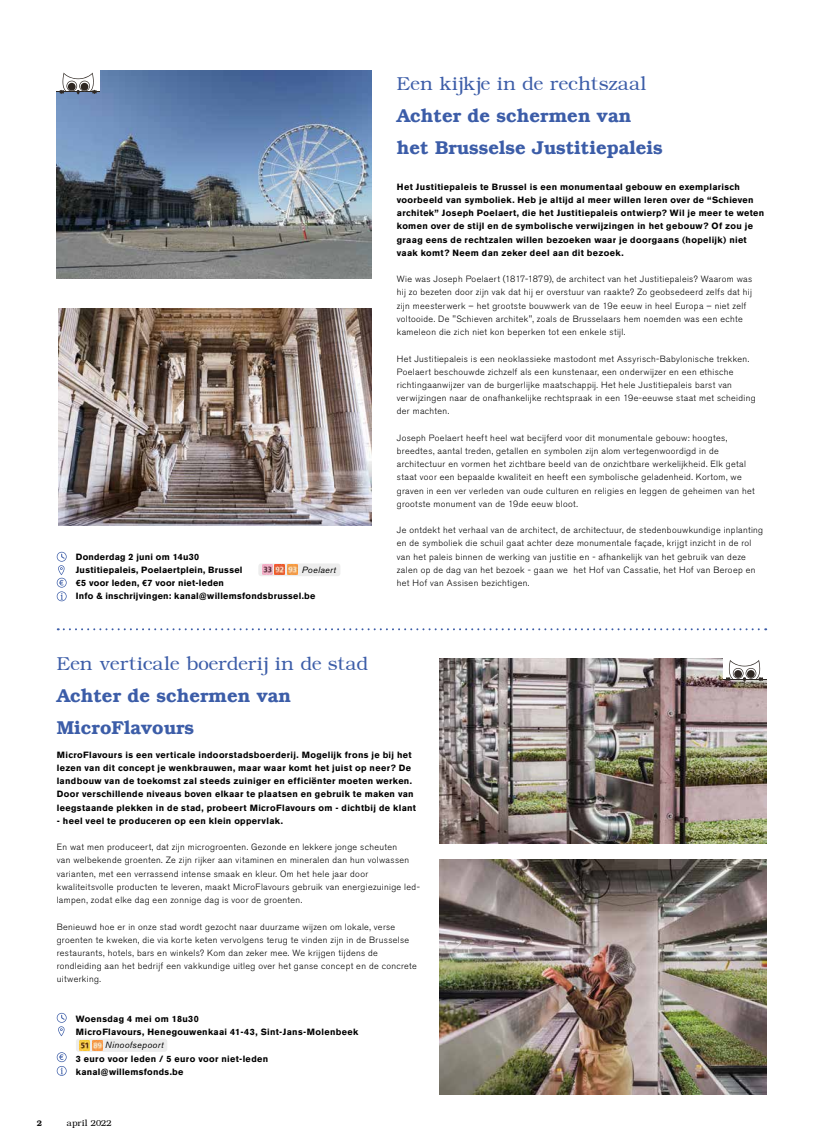
<style>
.page{position:relative;width:823px;height:1146px;background:#fff}
.page>*{position:absolute;margin:0;border:0;box-sizing:border-box;transform-origin:0 0}
.t1{font:600 18.5px/32px "Bookman";color:#3c5da8}
.t2{font:300 17px "Bookman";color:#3c5da8}
.t3{font:300 9px/13.2px "Akzidenz Grotesk BE";letter-spacing:.04em;color:#000}
.t4{font:700 9px/13.2px "Akzidenz Grotesk BE";letter-spacing:.04em;color:#000}
.t5{font:italic 9px "Akzidenz Grotesk BE";letter-spacing:.03em;color:#000}
.t6{font:300 8px "Bookman";letter-spacing:.01em;color:#000}
.t7{font:600 8px "Bookman";color:#131313}
</style>
<div class="page">
<svg style="left:58px;top:628px;width:707px;height:2px"></svg>
<div style="left:76px;top:1038px;width:91px;height:13px;background:#ededed;border-radius:3px"></div>
<svg style="left:57px;top:1012px;width:10px;height:23px"></svg>
<svg style="left:57px;top:1052px;width:10px;height:23px"></svg>
<img style="left:439px;top:658px;width:326px;height:185px">
<img style="left:58px;top:308px;width:313px;height:217px">
<img style="left:57px;top:71px;width:314px;height:208px">
<svg style="left:57px;top:551px;width:10px;height:50px"></svg>
<div style="left:258px;top:563px;width:82px;height:13px;background:#ededed;border-radius:3px"></div>
<svg style="left:262px;top:564px;width:35px;height:10px"></svg>
<img style="left:439px;top:859px;width:326px;height:235px">
<svg style="left:80px;top:1040px;width:22px;height:9px"></svg>
<div style="left:53px;top:66px;width:47px;height:26px;background:#fff"></div>
<hr style="left:57px;top:91px;width:43px;height:1px;background:#2c2723">
<svg style="left:60px;top:73px;width:37px;height:21px"></svg>
<div style="left:81px;top:83px;width:7px;height:8px;background:#2e2722;border-radius:50%"></div>
<div style="left:68px;top:83px;width:8px;height:8px;background:#2e2722;border-radius:50%"></div>
<div style="left:722px;top:654px;width:47px;height:25px;background:#fff"></div>
<hr style="left:722px;top:678px;width:43px;height:1px;background:#2c2723">
<svg style="left:725px;top:660px;width:37px;height:21px"></svg>
<div style="left:746px;top:670px;width:8px;height:7px;background:#2e2722;border-radius:50%"></div>
<svg style="left:733px;top:670px;width:8px;height:7px"></svg>
<p class="t4" style="left:76px;top:550px;width:241px">Donderdag 2 juni om 14u30<br>Justitiepaleis, Poelaertplein, Brussel<br>€5 voor leden, €7 voor niet-leden<br>Info &amp; inschrijvingen: kanal@willemsfondsbrussel.be</p>
<p class="t5" style="left:302px;top:564px;width:36px">Poelaert</p>
<h2 class="t2" style="left:57px;top:653px;width:313px">Een verticale boerderij in de stad</h2>
<h1 class="t1" style="left:57px;top:679px;width:236px">Achter de schermen van<br>MicroFlavours</h1>
<h2 class="t2" style="left:396px;top:73px;width:251px">Een kijkje in de rechtszaal</h2>
<h1 class="t1" style="left:396px;top:99px;width:267px">Achter de schermen van het Brusselse Justitiepaleis</h1>
<p class="t4" style="left:396px;top:180px;width:368px">Het Justitiepaleis te Brussel is een monumentaal gebouw en exemplarisch voorbeeld van symboliek. Heb je altijd al meer willen leren over de “Schieven architek” Joseph Poelaert, die het Justitiepaleis ontwierp? Wil je meer te weten komen over de stijl en de symbolische verwijzingen in het gebouw? Of zou je graag eens de rechtzalen willen bezoeken waar je doorgaans (hopelijk) niet vaak komt? Neem dan zeker deel aan dit bezoek.</p>
<p class="t3" style="left:396px;top:273px;width:356px">Wie was Joseph Poelaert (1817-1879), de architect van het Justitiepaleis? Waarom was hij zo bezeten door zijn vak dat hij er overstuur van raakte? Zo geobsedeerd zelfs dat hij zijn meesterwerk – het grootste bouwwerk van de 19e eeuw in heel Europa – niet zelf voltooide. De "Schieven architek", zoals de Brusselaars hem noemden was een echte kameleon die zich niet kon beperken tot een enkele stijl.</p>
<p class="t3" style="left:396px;top:352px;width:360px">Het Justitiepaleis is een neoklassieke mastodont met Assyrisch-Babylonische trekken.<br>Poelaert beschouwde zichzelf als een kunstenaar, een onderwijzer en een ethische richtingaanwijzer van de burgerlijke maatschappij. Het hele Justitiepaleis barst van verwijzingen naar de onafhankelijke rechtspraak in een 19e-eeuwse staat met scheiding der machten.</p>
<p class="t3" style="left:396px;top:431px;width:359px">Joseph Poelaert heeft heel wat becijferd voor dit monumentale gebouw: hoogtes, breedtes, aantal treden, getallen en symbolen zijn alom vertegenwoordigd in de architectuur en vormen het zichtbare beeld van de onzichtbare werkelijkheid. Elk getal staat voor een bepaalde kwaliteit en heeft een symbolische geladenheid. Kortom, we graven in een ver verleden van oude culturen en religies en leggen de geheimen van het grootste monument van de 19de eeuw bloot.</p>
<p class="t3" style="left:396px;top:523px;width:367px">Je ontdekt het verhaal van de architect, de architectuur, de stedenbouwkundige inplanting en de symboliek die schuil gaat achter deze monumentale façade, krijgt inzicht in de rol van het paleis binnen de werking van justitie en - afhankelijk van het gebruik van deze zalen op de dag van het bezoek - gaan we het Hof van Cassatie, het Hof van Beroep en het Hof van Assisen bezichtigen.</p>
<p class="t4" style="left:57px;top:748px;width:360px">MicroFlavours is een verticale indoorstadsboerderij. Mogelijk frons je bij het lezen van dit concept je wenkbrauwen, maar waar komt het juist op neer? De landbouw van de toekomst zal steeds zuiniger en efficiënter moeten werken.<br>Door verschillende niveaus boven elkaar te plaatsen en gebruik te maken van leegstaande plekken in de stad, probeert MicroFlavours om - dichtbij de klant</p>
<p class="t4" style="left:57px;top:814px;width:228px">- heel veel te produceren op een klein oppervlak.</p>
<p class="t3" style="left:57px;top:840px;width:364px">En wat men produceert, dat zijn microgroenten. Gezonde en lekkere jonge scheuten<br>van welbekende groenten. Ze zijn rijker aan vitaminen en mineralen dan hun volwassen varianten, met een verrassend intense smaak en kleur. Om het hele jaar door kwaliteitsvolle producten te leveren, maakt MicroFlavours gebruik van energiezuinige led&shy;lampen, zodat elke dag een zonnige dag is voor de groenten.</p>
<p class="t3" style="left:57px;top:919px;width:361px">Benieuwd hoe er in onze stad wordt gezocht naar duurzame wijzen om lokale, verse groenten te kweken, die via korte keten vervolgens terug te vinden zijn in de Brusselse restaurants, hotels, bars en winkels? Kom dan zeker mee. We krijgen tijdens de rondleiding aan het bedrijf een vakkundige uitleg over het ganse concept en de concrete uitwerking.</p>
<p class="t4" style="left:76px;top:1012px;width:284px">Woensdag 4 mei om 18u30<br>MicroFlavours, Henegouwenkaai 41-43, Sint-Jans-Molenbeek</p>
<p class="t4" style="left:76px;top:1051px;width:194px">3 euro voor leden / 5 euro voor niet-leden kanal@willemsfonds.be</p>
<p class="t5" style="left:105px;top:1039px;width:60px">Ninoofsepoort</p>
<p class="t7" style="left:37px;top:1118px;width:7px">2</p>
<p class="t6" style="left:67px;top:1118px;width:46px">april 2022</p>
</div>
